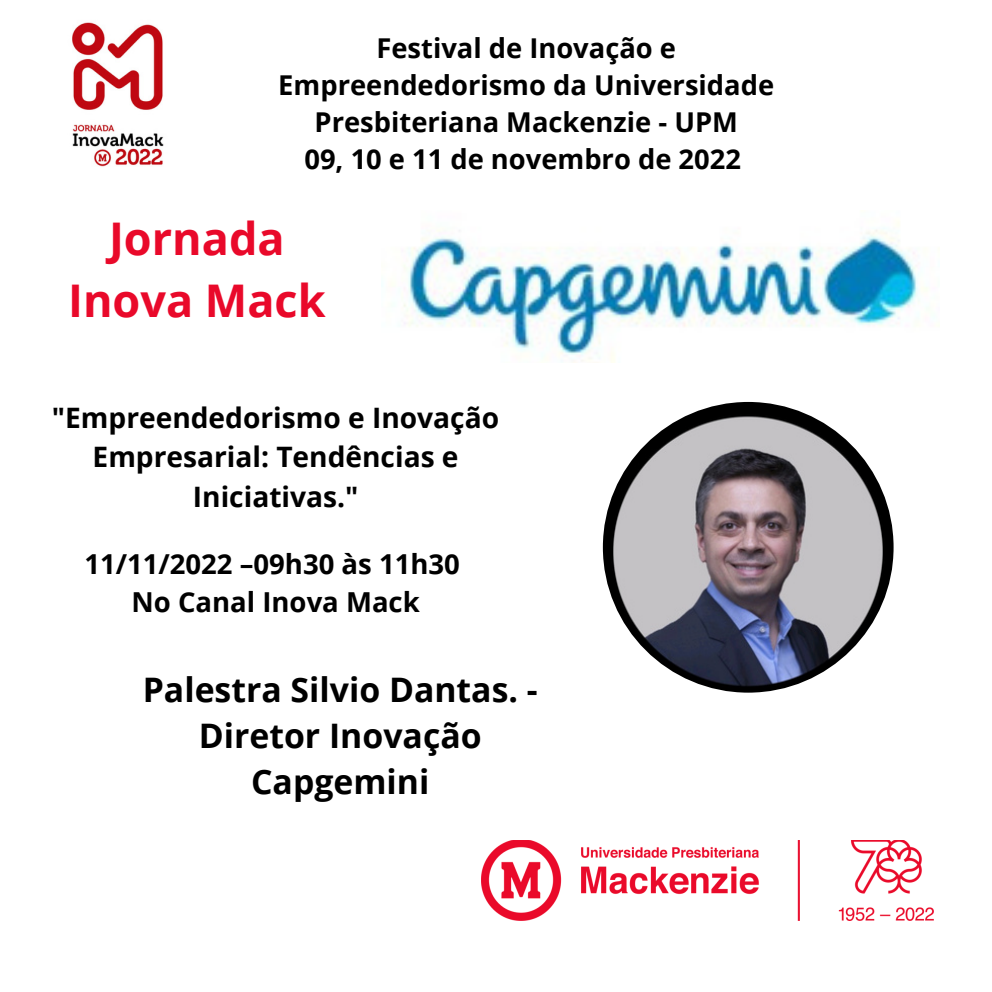
<style>
.page{position:relative;width:992px;height:992px;background:#fff}
.page>*{position:absolute;margin:0;border:0;box-sizing:border-box;transform-origin:0 0}
.t1{font:700 45px/62px "Open Sans";color:#e9092a;text-align:center}
.t2{font:700 33.75px/46.2px "Open Sans";color:#000;text-align:center}
.t3{font:700 28.25px/39.5px "Open Sans";color:#000;text-align:center}
.t4{font:700 27.5px/37.5px "Open Sans";color:#000;text-align:center}
.t5{font:700 27.25px/37px "Open Sans";color:#000;text-align:center}
</style>
<div class="page">
<img style="left:482px;top:840px;width:452px;height:80px">
<img style="left:382px;top:221px;width:557px;height:142px">
<img style="left:603px;top:402px;width:290px;height:291px;border-radius:50%">
<img style="left:72px;top:22px;width:92px;height:145px">
<p class="t5" style="left:278px;top:29px;width:497px">Festival de Inovação e<br>Empreendedorismo da Universidade<br>Presbiteriana Mackenzie - UPM<br>09, 10 e 11 de novembro de 2022</p>
<h1 class="t1" style="left:68px;top:207px;width:259px">Jornada<br>Inova Mack</h1>
<p class="t3" style="left:52px;top:397px;width:449px">"Empreendedorismo e Inovação<br>Empresarial: Tendências e<br>Iniciativas."</p>
<p class="t4" style="left:84px;top:545px;width:377px">11/11/2022 –09h30 às 11h30<br>No Canal Inova Mack</p>
<p class="t2" style="left:143px;top:666px;width:396px">Palestra Silvio Dantas. -<br>Diretor Inovação<br>Capgemini</p>
</div>
